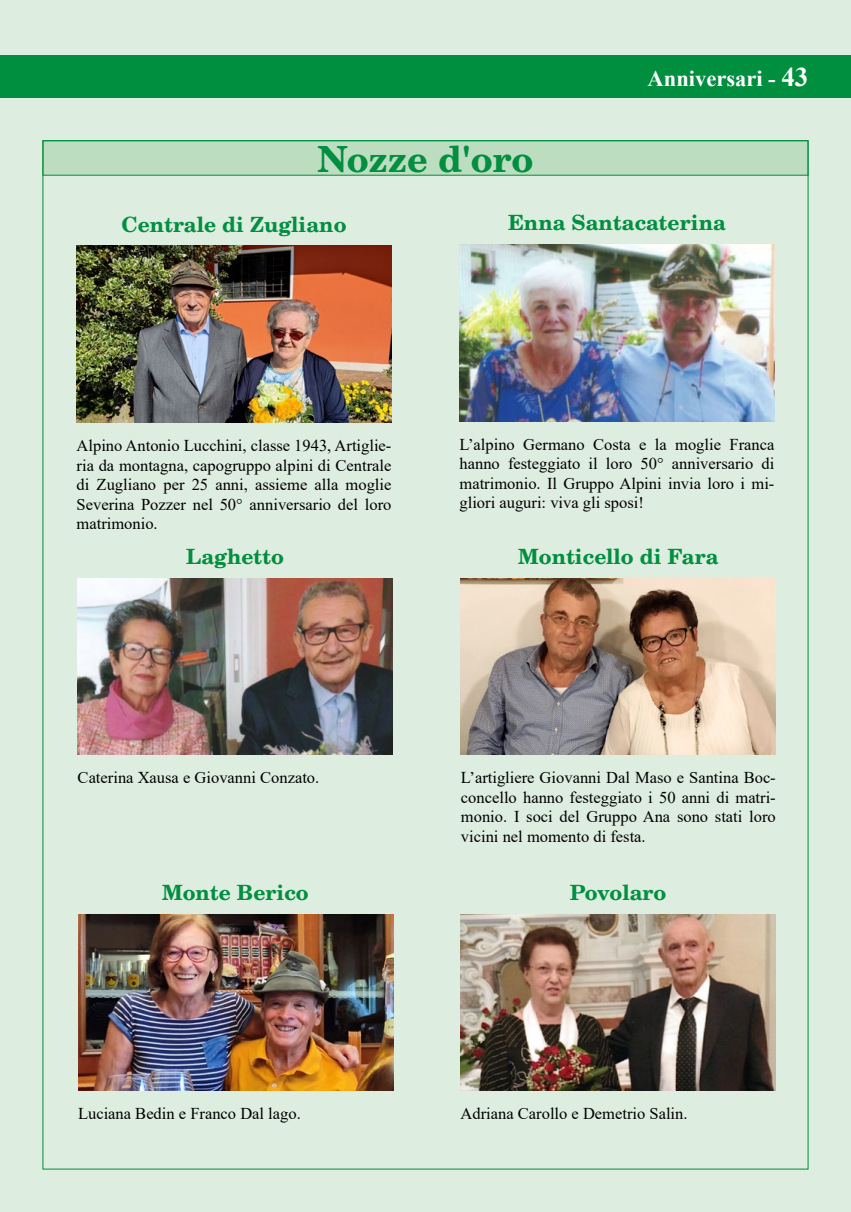
<style>
.page{position:relative;width:851px;height:1212px;background:#fff}
.page>*{position:absolute;margin:0;border:0;box-sizing:border-box;transform-origin:0 0}
.t1{font:700 36px "C059";color:#008e3f}
.t2{font:700 22.5px "Times New Roman";color:#fff}
.t3{font:700 21px "C059";color:#008e3f}
.t4{font:16.5px/19.5px "Times New Roman";color:#000;text-align:justify}
.s1{font-size:27px}
</style>
<div class="page">
<div style="left:0;top:0;width:850px;height:1212px;background:#ddeddf"></div>
<div style="left:0;top:55px;width:850px;height:43px;background:#008e3f"></div>
<div style="left:43px;top:140px;width:765px;height:36px;background:#bcddc0"></div>
<img style="left:77px;top:246px;width:314px;height:176px">
<img style="left:459px;top:244px;width:315px;height:177px">
<img style="left:460px;top:914px;width:315px;height:177px">
<img style="left:78px;top:578px;width:314px;height:177px">
<img style="left:461px;top:578px;width:314px;height:177px">
<img style="left:78px;top:914px;width:315px;height:177px">
<h1 class="t1" style="left:317px;top:130px;width:217px">Nozze d'oro</h1>
<h2 class="t2" style="left:647px;top:62px;width:162px">Anniversari - <span class="s1">43</span></h2>
<p class="t3" style="left:121px;top:207px;width:226px">Centrale di Zugliano</p>
<p class="t3" style="left:508px;top:206px;width:219px">Enna Santacaterina</p>
<p class="t4" style="left:77px;top:435px;width:316px">Alpino Antonio Lucchini, classe 1943, Artiglie&shy;ria da montagna, capogruppo alpini di Centrale di Zugliano per 25 anni, assieme alla moglie Severina Pozzer nel 50° anniversario del loro matrimonio.</p>
<p class="t3" style="left:186px;top:539px;width:99px">Laghetto</p>
<p class="t4" style="left:459px;top:434px;width:316px">L’alpino Germano Costa e la moglie Franca hanno festeggiato il loro 50° anniversario di matrimonio. Il Gruppo Alpini invia loro i mi&shy;gliori auguri: viva gli sposi!</p>
<p class="t3" style="left:518px;top:539px;width:202px">Monticello di Fara</p>
<p class="t4" style="left:78px;top:768px;width:243px">Caterina Xausa e Giovanni Conzato.</p>
<p class="t3" style="left:162px;top:875px;width:148px">Monte Berico</p>
<p class="t4" style="left:461px;top:768px;width:316px">L’artigliere Giovanni Dal Maso e Santina Boc&shy;concello hanno festeggiato i 50 anni di matri&shy;monio. I soci del Gruppo Ana sono stati loro vicini nel momento di festa.</p>
<p class="t3" style="left:569px;top:875px;width:98px">Povolaro</p>
<p class="t4" style="left:78px;top:1103px;width:224px">Luciana Bedin e Franco Dal lago.</p>
<p class="t4" style="left:460px;top:1103px;width:228px">Adriana Carollo e Demetrio Salin.</p>
</div>
